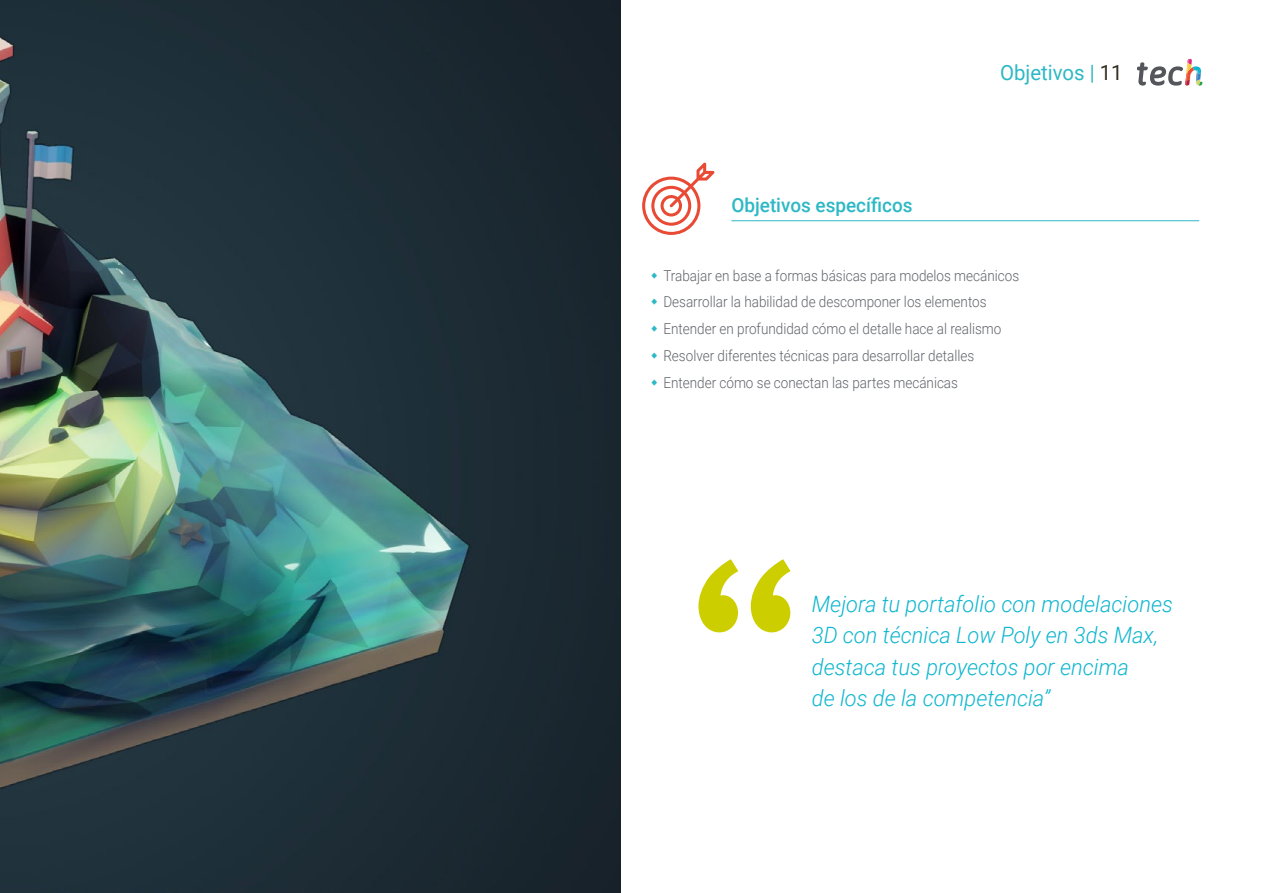
<style>
.page{position:relative;width:1263px;height:893px;background:#fff}
.page>*{position:absolute;margin:0;border:0;box-sizing:border-box;transform-origin:0 0}
.t1{font:italic 300 22.5px/31.5px "Roboto";color:#0fb6cf}
.t2{font:21px "Roboto";color:#2db8c5}
.t3{font:500 19.5px "Roboto";color:#2db8c5}
.t4{font:300 15px/26.7px "Roboto";color:#61646a;scale:.9 1}
.s1{color:#312e20}
</style>
<div class="page">
<svg style="left:1137px;top:59px;width:65px;height:27px"></svg>
<hr style="left:731px;top:220px;width:468px;height:1px;background:#2db8c5">
<svg style="left:642px;top:163px;width:72px;height:72px"></svg>
<img style="left:0;top:0;width:621px;height:893px">
<svg style="left:698px;top:559px;width:93px;height:73px"></svg>
<h3 class="t3" style="left:731px;top:192px;width:183px">Objetivos específicos</h3>
<h2 class="t2" style="left:1000px;top:57px;width:124px">Objetivos | <span class="s1">11</span></h2>
<p class="t4" style="left:663px;top:261px;width:397px">Trabajar en base a formas básicas para modelos mecánicos Desarrollar la habilidad de descomponer los elementos Entender en profundidad cómo el detalle hace al realismo Resolver diferentes técnicas para desarrollar detalles Entender cómo se conectan las partes mecánicas</p>
<h1 class="t1" style="left:812px;top:587px;width:363px">Mejora tu portafolio con modelaciones<br>3D con técnica Low Poly en 3ds Max, destaca tus proyectos por encima<br>de los de la competencia”</h1>
</div>
